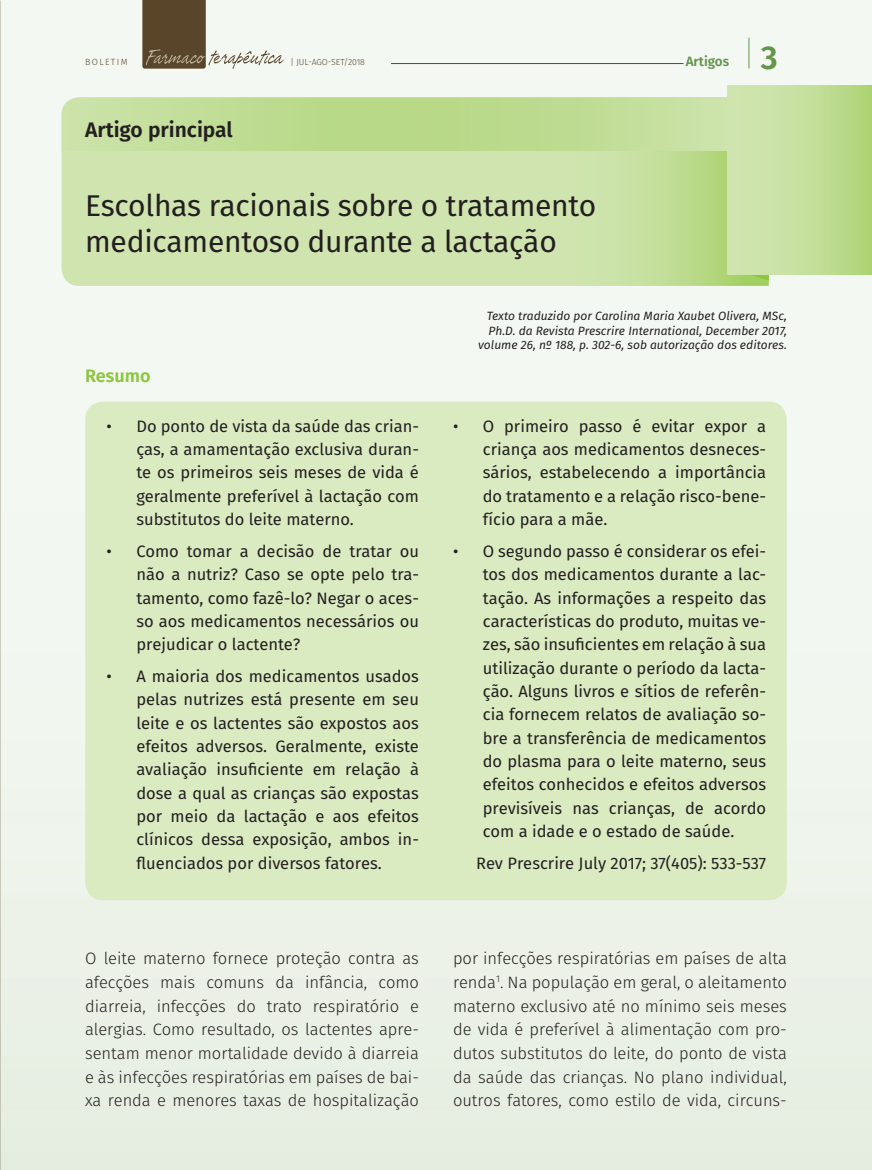
<style>
.page{position:relative;width:872px;height:1170px;background:#fff}
.page>*{position:absolute;margin:0;border:0;box-sizing:border-box;transform-origin:0 0}
.t1{font:600 33px "Fira Sans";color:#63954a}
.t2{font:30px/36px "Fira Sans";letter-spacing:-.01em;color:#231f20}
.t3{font:600 21px "Fira Sans";color:#231f20}
.t4{font:600 18px "Fira Sans";color:#8bc63e}
.t5{font:16.5px/23.2px "Fira Sans";color:#231f20;text-align:justify}
.t6{font:300 16.5px/23.7px "Fira Sans";color:#231f20;text-align:justify}
.t7{font:600 13.5px "Fira Sans";color:#63954a}
.t8{font:italic 12px/14.4px "Fira Sans";color:#231f20;text-align:right}
.t9{font:300 9px "Fira Sans";letter-spacing:.15em;color:#59452a}
.t10{font:300 8.7px "Fira Sans";color:#59452a}
</style>
<div class="page">
<div style="left:0;top:0;width:872px;height:1169px;background:#eff4ec"></div>
<svg style="left:142px;top:0;width:142px;height:69px"></svg>
<hr style="left:748px;top:38px;width:1px;height:30px;background:#63954a">
<hr style="left:391px;top:63px;width:292px;height:1px;background:#59452a">
<div style="left:85px;top:401px;width:701px;height:499px;background:#daeac1;border-radius:18px"></div>
<svg style="left:66px;top:280px;width:703px;height:6px;background:#cae1a6"></svg>
<svg style="left:61px;top:97px;width:708px;height:183px;background:#c8e1a3"></svg>
<div style="left:727px;top:85px;width:145px;height:189px;background:linear-gradient(to right,#d5e7b9,#b2d67c)"></div>
<p class="t9" style="left:85px;top:55px;width:44px">BOLETIM</p>
<p class="t10" style="left:290px;top:55px;width:76px">| JUL-AGO-SET/2018</p>
<p class="t7" style="left:685px;top:50px;width:45px">Artigos</p>
<h1 class="t1" style="left:760px;top:30px;width:18px">3</h1>
<p class="t3" style="left:85px;top:113px;width:149px">Artigo principal</p>
<p class="t2" style="left:85px;top:186px;width:513px">Escolhas racionais sobre o tratamento medicamentoso durante a lactação</p>
<p class="t4" style="left:85px;top:361px;width:67px">Resumo</p>
<p class="t5" style="left:136px;top:414px;width:284px;text-indent:-30px">• Do ponto de vista da saúde das crian&shy;ças, a amamentação exclusiva duran&shy;te os primeiros seis meses de vida é geralmente preferível à lactação com substitutos do leite materno.</p>
<p class="t5" style="left:136px;top:539px;width:284px;text-indent:-30px">• Como tomar a decisão de tratar ou não a nutriz? Caso se opte pelo tra&shy;tamento, como fazê-lo? Negar o aces&shy;so aos medicamentos necessários ou prejudicar o lactente?</p>
<p class="t5" style="left:136px;top:664px;width:284px;text-indent:-30px">• A maioria dos medicamentos usados pelas nutrizes está presente em seu leite e os lactentes são expostos aos efeitos adversos. Geralmente, existe avaliação insuficiente em relação à dose a qual as crianças são expostas por meio da lactação e aos efeitos clínicos dessa exposição, ambos in&shy;fluenciados por diversos fatores.</p>
<p class="t8" style="left:478px;top:308px;width:310px">Texto traduzido por Carolina Maria Xaubet Olivera, MSc,<br>Ph.D. da Revista Prescrire International, December 2017, volume 26, nº 188, p. 302-6, sob autorização dos editores.</p>
<p class="t5" style="left:483px;top:414px;width:285px;text-indent:-30px">• O primeiro passo é evitar expor a criança aos medicamentos desneces&shy;sários, estabelecendo a importância do tratamento e a relação risco-bene&shy;fício para a mãe.</p>
<p class="t5" style="left:483px;top:539px;width:285px;text-indent:-30px">• O segundo passo é considerar os efei&shy;tos dos medicamentos durante a lac&shy;tação. As informações a respeito das características do produto, muitas ve&shy;zes, são insuficientes em relação à sua utilização durante o período da lacta&shy;ção. Alguns livros e sítios de referên&shy;cia fornecem relatos de avaliação so&shy;bre a transferência de medicamentos do plasma para o leite materno, seus efeitos conhecidos e efeitos adversos previsíveis nas crianças, de acordo com a idade e o estado de saúde.</p>
<p class="t5" style="left:476px;top:850px;width:291px">Rev Prescrire July 2017; 37(405): 533-537</p>
<p class="t6" style="left:85px;top:946px;width:335px">O leite materno fornece proteção contra as afecções mais comuns da infância, como diarreia, infecções do trato respiratório e alergias. Como resultado, os lactentes apre&shy;sentam menor mortalidade devido à diarreia e às infecções respiratórias em países de bai&shy;xa renda e menores taxas de hospitalização</p>
<p class="t6" style="left:453px;top:946px;width:335px">por infecções respiratórias em países de alta renda<sup>1</sup>. Na população em geral, o aleitamento materno exclusivo até no mínimo seis meses de vida é preferível à alimentação com pro&shy;dutos substitutos do leite, do ponto de vista da saúde das crianças. No plano individual, outros fatores, como estilo de vida, circuns-</p>
</div>
